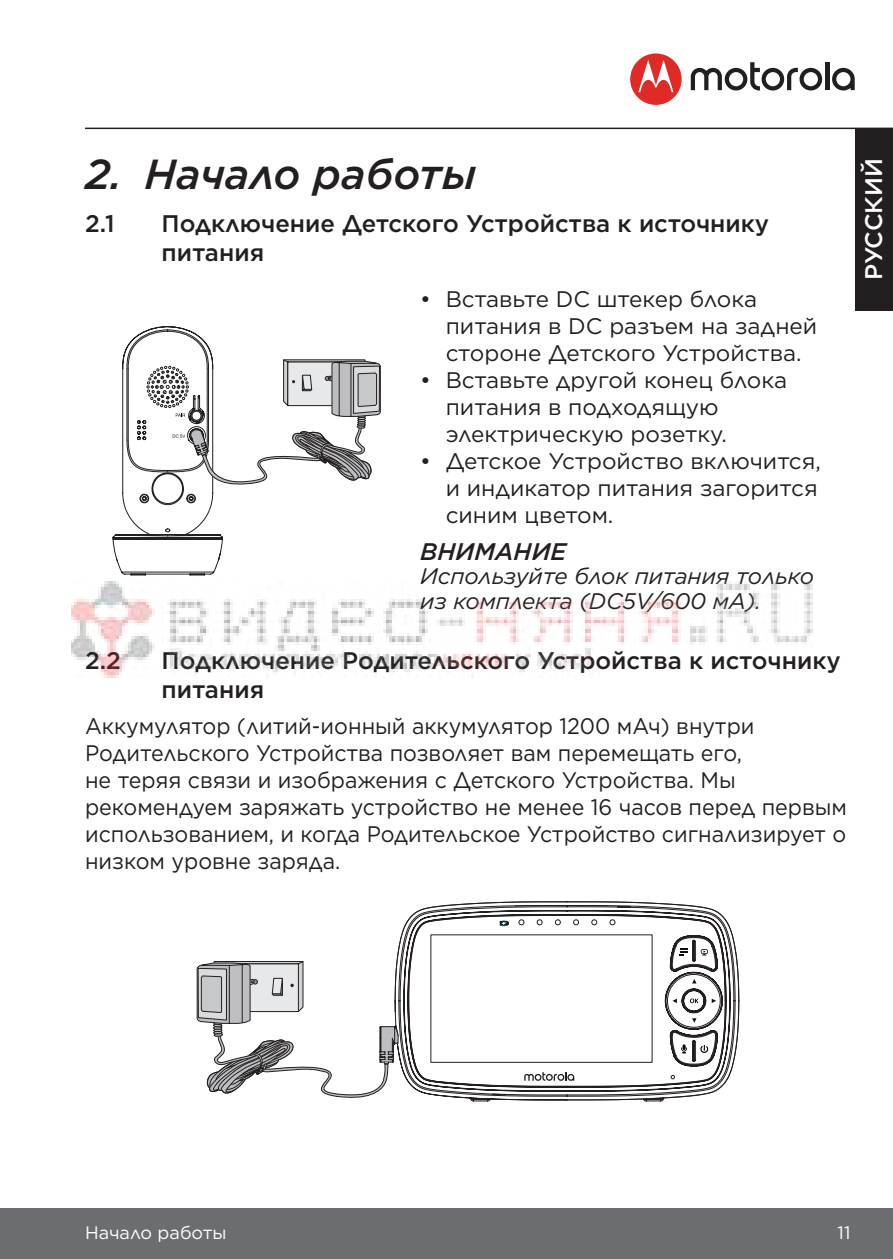
<style>
.page{position:relative;width:893px;height:1259px;background:#fff}
.page>*{position:absolute;margin:0;border:0;box-sizing:border-box;transform-origin:0 0}
.t1{font:italic 500 42px "Gotham";color:#231f20}
.t2{font:500 24px/28.8px "Gotham";color:#231f20}
.t3{font:italic 500 24px "Gotham";color:#231f20}
.t4{font:500 24px "Gotham";letter-spacing:-.01em;color:#fff}
.t5{font:22.5px/27px "Gotham";color:#231f20;scale:.95 1}
.t6{font:22.5px/27px "Gotham";color:#231f20}
.t7{font:italic 22.5px/25.5px "Gotham";letter-spacing:-.005em;color:#231f20}
.t8{font:18px "Gotham";color:#fff}
</style>
<div class="page">
<div style="left:0;top:1208px;width:893px;height:51px;background:#6c6d70"></div>
<hr style="left:85px;top:128px;width:808px;height:1px;background:#231f20">
<div style="left:855px;top:128px;width:38px;height:182px;background:#231f20"></div>
<div style="left:630px;top:53px;width:52px;height:52px;background:#e02a26;border-radius:50%"></div>
<svg style="left:638px;top:60px;width:35px;height:32px"></svg>
<svg style="left:832px;top:68px;width:23px;height:22px"></svg>
<hr style="left:825px;top:62px;width:4px;height:28px;background:#221f1f">
<svg style="left:691px;top:62px;width:131px;height:28px"></svg>
<svg style="left:113px;top:326px;width:268px;height:249px"></svg>
<svg style="left:396px;top:901px;width:343px;height:200px"></svg>
<svg style="left:690px;top:998px;width:9px;height:5px"></svg>
<svg style="left:672px;top:998px;width:5px;height:5px"></svg>
<svg style="left:712px;top:998px;width:4px;height:5px"></svg>
<svg style="left:692px;top:979px;width:4px;height:4px"></svg>
<svg style="left:692px;top:1018px;width:4px;height:4px"></svg>
<svg style="left:680px;top:948px;width:7px;height:8px"></svg>
<svg style="left:681px;top:1044px;width:6px;height:9px"></svg>
<svg style="left:700px;top:1045px;width:8px;height:8px"></svg>
<svg style="left:701px;top:949px;width:7px;height:6px"></svg>
<svg style="left:500px;top:920px;width:9px;height:6px"></svg>
<svg style="left:524px;top:1072px;width:50px;height:8px"></svg>
<svg style="left:197px;top:961px;width:202px;height:138px"></svg>
<img style="left:71px;top:581px;width:742px;height:96px">
<h1 class="t1" style="left:85px;top:146px;width:393px">2. Начало работы</h1>
<p class="t2" style="left:85px;top:209px;width:31px">2.1</p>
<p class="t2" style="left:162px;top:209px;width:609px">Подключение Детского Устройства к источнику питания</p>
<p class="t6" style="left:446px;top:285px;width:373px;text-indent:-26px">• Вставьте DC штекер блока питания в DC разъем на задней стороне Детского Устройства.</p>
<p class="t6" style="left:446px;top:366px;width:343px;text-indent:-26px">• Вставьте другой конец блока питания в подходящую электрическую розетку.</p>
<p class="t6" style="left:446px;top:447px;width:377px;text-indent:-26px">• Детское Устройство включится, и индикатор питания загорится синим цветом.</p>
<p class="t3" style="left:420px;top:535px;width:148px">ВНИМАНИЕ</p>
<p class="t7" style="left:420px;top:563px;width:395px">Используйте блок питания только из комплекта (DC5V/600 мА).</p>
<p class="t2" style="left:85px;top:645px;width:37px">2.2</p>
<p class="t2" style="left:162px;top:645px;width:681px">Подключение Родительского Устройства к источнику питания</p>
<p class="t5" style="left:85px;top:711px;width:804px">Аккумулятор (литий-ионный аккумулятор 1200 мАч) внутри Родительского Устройства позволяет вам перемещать его,<br>не теряя связи и изображения с Детского Устройства. Мы рекомендуем заряжать устройство не менее 16 часов перед первым использованием, и когда Родительское Устройство сигнализирует о низком уровне заряда.</p>
<p class="t4" style="left:858px;top:280px;width:124px;rotate:-90deg">РУССКИЙ</p>
<p class="t8" style="left:85px;top:1221px;width:143px">Начало работы</p>
<p class="t8" style="left:838px;top:1221px;width:14px">11</p>
</div>
